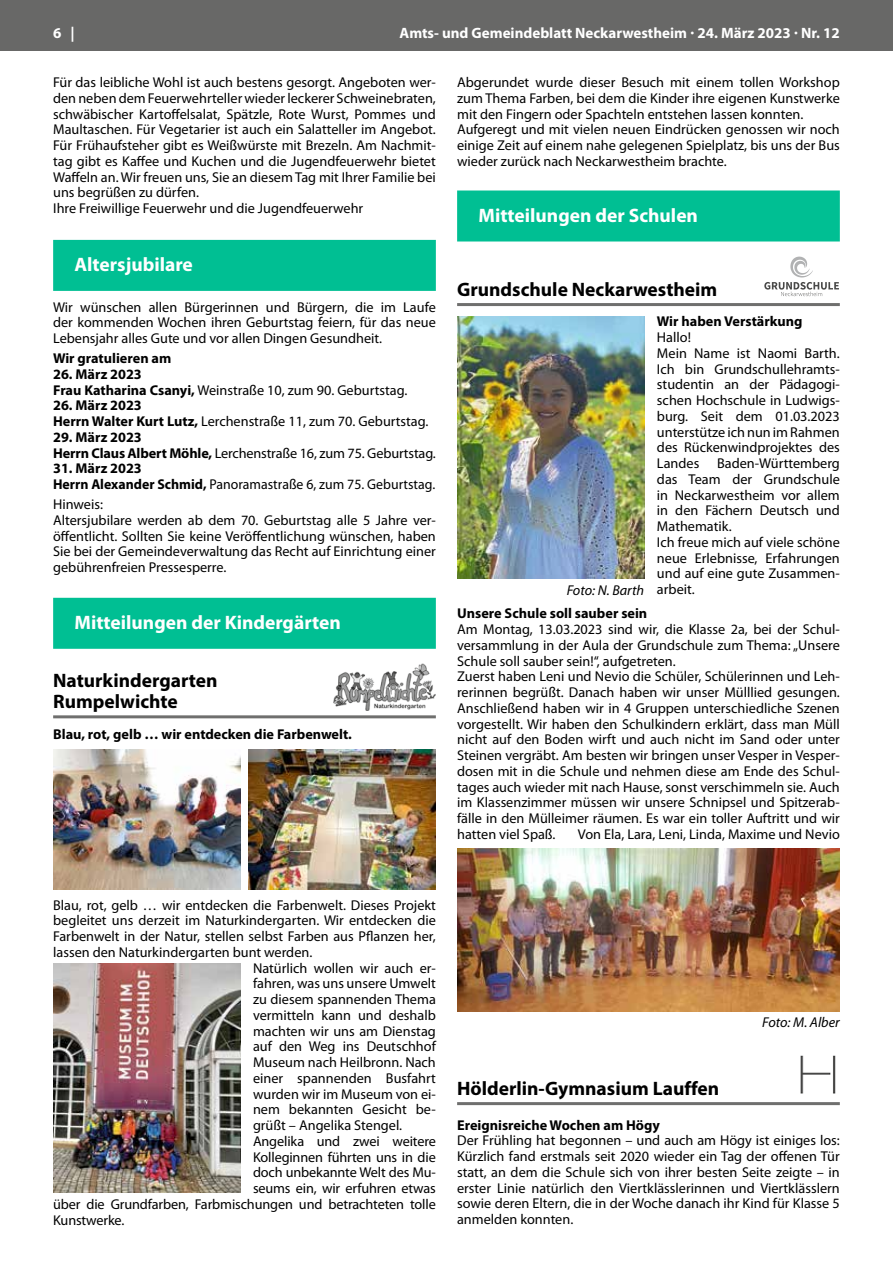
<style>
.page{position:relative;width:893px;height:1263px;background:#fff}
.page>*{position:absolute;margin:0;border:0;box-sizing:border-box;transform-origin:0 0}
.t1{font:700 19.5px/21px "Myriad Pro";color:#000}
.t2{font:700 19.5px "Myriad Pro";color:#fff}
.t3{font:700 15px "Myriad Pro";color:#fff}
.t4{font:14.25px/15.8px "Myriad Pro";color:#000}
.t5{font:700 14.25px/15.8px "Myriad Pro";color:#000}
.t6{font:italic 14.25px "Myriad Pro";color:#000}
.s1{font-weight:400}
.s2{font-weight:700}
</style>
<div class="page">
<div style="left:0;top:0;width:893px;height:51px;background:#686867"></div>
<div style="left:457px;top:190px;width:383px;height:51px;background:#00bf93"></div>
<hr style="left:457px;top:303px;width:383px;height:3px;background:#6f6f6e">
<svg style="left:764px;top:257px;width:75px;height:39px"></svg>
<img style="left:457px;top:316px;width:187px;height:263px">
<img style="left:457px;top:849px;width:383px;height:162px">
<hr style="left:457px;top:1102px;width:383px;height:3px;background:#6f6f6e">
<img style="left:800px;top:1055px;width:36px;height:39px">
<div style="left:53px;top:240px;width:383px;height:51px;background:#00bf93"></div>
<div style="left:53px;top:598px;width:383px;height:51px;background:#00bf93"></div>
<hr style="left:53px;top:715px;width:383px;height:3px;background:#6f6f6e">
<img style="left:334px;top:664px;width:102px;height:47px">
<img style="left:53px;top:749px;width:187px;height:141px">
<img style="left:249px;top:749px;width:187px;height:141px">
<img style="left:53px;top:963px;width:187px;height:229px">
<p class="t3" style="left:53px;top:23px;width:23px">6 |</p>
<p class="t3" style="left:400px;top:23px;width:442px">Amts- und Gemeindeblatt Neckarwestheim · 24. März 2023 · Nr. 12</p>
<p class="t4" style="left:457px;top:74px;width:384px">Abgerundet wurde dieser Besuch mit einem tollen Workshop zum Thema Farben, bei dem die Kinder ihre eigenen Kunstwerke mit den Fingern oder Spachteln entstehen lassen konnten.<br>Aufgeregt und mit vielen neuen Eindrücken genossen wir noch einige Zeit auf einem nahe gelegenen Spielplatz, bis uns der Bus wieder zurück nach Neckarwestheim brachte.</p>
<p class="t4" style="left:53px;top:74px;width:384px">Für das leibliche Wohl ist auch bestens gesorgt. Angeboten wer&shy;den neben dem Feuerwehrteller wieder leckerer Schweinebraten, schwäbischer Kartoffelsalat, Spätzle, Rote Wurst, Pommes und Maultaschen. Für Vegetarier ist auch ein Salatteller im Angebot.<br>Für Frühaufsteher gibt es Weißwürste mit Brezeln. Am Nachmit&shy;tag gibt es Kaffee und Kuchen und die Jugendfeuerwehr bietet Waffeln an. Wir freuen uns, Sie an diesem Tag mit Ihrer Familie bei uns begrüßen zu dürfen.<br>Ihre Freiwillige Feuerwehr und die Jugendfeuerwehr</p>
<h1 class="t2" style="left:478px;top:203px;width:221px">Mitteilungen der Schulen</h1>
<h1 class="t2" style="left:74px;top:252px;width:120px">Altersjubilare</h1>
<p class="t4" style="left:53px;top:299px;width:384px;text-align:justify">Wir wünschen allen Bürgerinnen und Bürgern, die im Laufe der kommenden Wochen ihren Geburtstag feiern, für das neue Lebensjahr alles Gute und vor allen Dingen Gesundheit.</p>
<p class="t5" style="left:53px;top:350px;width:120px">Wir gratulieren am</p>
<p class="t5" style="left:53px;top:366px;width:356px">26. März 2023<br>Frau Katharina Csanyi, <span class="s1">Weinstraße 10, zum 90. Geburtstag.</span></p>
<p class="t4" style="left:53px;top:397px;width:377px"><span class="s2">26. März 2023<br>Herrn Walter Kurt Lutz,</span> Lerchenstraße 11, zum 70. Geburtstag.</p>
<p class="t5" style="left:53px;top:429px;width:384px">29. März 2023<br>Herrn Claus Albert Möhle, <span class="s1">Lerchenstraße 16, zum 75. Geburtstag.</span></p>
<p class="t4" style="left:53px;top:460px;width:384px"><span class="s2">31. März 2023<br>Herrn Alexander Schmid,</span> Panoramastraße 6, zum 75. Geburtstag.</p>
<p class="t4" style="left:53px;top:496px;width:384px">Hinweis:<br>Altersjubilare werden ab dem 70. Geburtstag alle 5 Jahre ver&shy;öffentlicht. Sollten Sie keine Veröffentlichung wünschen, haben Sie bei der Gemeindeverwaltung das Recht auf Einrichtung einer gebührenfreien Pressesperre.</p>
<h1 class="t2" style="left:74px;top:610px;width:268px">Mitteilungen der Kindergärten</h1>
<h1 class="t1" style="left:53px;top:669px;width:166px">Naturkindergarten<br>Rumpelwichte</h1>
<p class="t5" style="left:53px;top:726px;width:300px">Blau, rot, gelb … wir entdecken die Farbenwelt.</p>
<h1 class="t1" style="left:457px;top:278px;width:262px">Grundschule Neckarwestheim</h1>
<p class="t6" style="left:567px;top:581px;width:79px">Foto: N. Barth</p>
<p class="t5" style="left:657px;top:313px;width:147px">Wir haben Verstärkung</p>
<p class="t4" style="left:657px;top:329px;width:184px">Hallo!<br>Mein Name ist Naomi Barth.<br>Ich bin Grundschullehramts&shy;studentin an der Pädagogi&shy;schen Hochschule in Ludwigs&shy;burg. Seit dem 01.03.2023 unterstütze ich nun im Rahmen des Rückenwindprojektes des<br>Landes</p>
<p class="t4" style="left:657px;top:455px;width:184px;text-indent:60px">Baden-Württemberg das Team der Grundschule in Neckarwestheim vor allem in den Fächern Deutsch und<br>Mathematik.<br>Ich freue mich auf viele schöne neue Erlebnisse, Erfahrungen und auf eine gute Zusammen&shy;arbeit.</p>
<p class="t5" style="left:457px;top:605px;width:192px">Unsere Schule soll sauber sein</p>
<p class="t4" style="left:457px;top:621px;width:384px">Am Montag, 13.03.2023 sind wir, die Klasse 2a, bei der Schul&shy;versammlung in der Aula der Grundschule zum Thema: „Unsere Schule soll sauber sein!“, aufgetreten.<br>Zuerst haben Leni und Nevio die Schüler, Schülerinnen und Leh&shy;rerinnen begrüßt. Danach haben wir unser Mülllied gesungen.<br>Anschließend haben wir in 4 Gruppen unterschiedliche Szenen vorgestellt. Wir haben den Schulkindern erklärt, dass man Müll nicht auf den Boden wirft und auch nicht im Sand oder unter Steinen vergräbt. Am besten wir bringen unser Vesper in Vesper&shy;dosen mit in die Schule und nehmen diese am Ende des Schul&shy;tages auch wieder mit nach Hause, sonst verschimmeln sie. Auch im Klassenzimmer müssen wir unsere Schnipsel und Spitzerab&shy;fälle in den Mülleimer räumen. Es war ein toller Auftritt und wir hatten viel Spaß.</p>
<p class="t4" style="left:578px;top:826px;width:263px">Von Ela, Lara, Leni, Linda, Maxime und Nevio</p>
<p class="t4" style="left:53px;top:897px;width:384px">Blau, rot, gelb … wir entdecken die Farbenwelt. Dieses Projekt</p>
<p class="t4" style="left:53px;top:912px;width:384px">begleitet uns derzeit im Naturkindergarten. Wir entdecken die</p>
<p class="t4" style="left:53px;top:928px;width:384px">Farbenwelt in der Natur, stellen selbst Farben aus Pflanzen her,</p>
<p class="t4" style="left:53px;top:944px;width:261px">lassen den Naturkindergarten bunt werden.</p>
<p class="t4" style="left:253px;top:960px;width:184px">Natürlich wollen wir auch er-</p>
<p class="t4" style="left:253px;top:975px;width:184px">fahren, was uns unsere Umwelt</p>
<p class="t4" style="left:253px;top:991px;width:184px">zu diesem spannenden Thema</p>
<p class="t4" style="left:253px;top:1007px;width:184px">vermitteln kann und deshalb</p>
<p class="t4" style="left:253px;top:1023px;width:184px">machten wir uns am Dienstag</p>
<p class="t4" style="left:253px;top:1038px;width:184px">auf den Weg ins Deutschhof</p>
<p class="t4" style="left:253px;top:1054px;width:184px">Museum nach Heilbronn. Nach</p>
<p class="t4" style="left:253px;top:1070px;width:184px">einer spannenden Busfahrt</p>
<p class="t4" style="left:253px;top:1086px;width:184px">wurden wir im Museum von ei-</p>
<p class="t4" style="left:253px;top:1101px;width:184px">nem bekannten Gesicht be-</p>
<p class="t4" style="left:253px;top:1117px;width:151px">grüßt – Angelika Stengel.</p>
<p class="t4" style="left:253px;top:1133px;width:184px">Angelika und zwei weitere</p>
<p class="t4" style="left:253px;top:1149px;width:184px">Kolleginnen führten uns in die</p>
<p class="t4" style="left:253px;top:1164px;width:184px">doch unbekannte Welt des Mu-</p>
<p class="t4" style="left:253px;top:1180px;width:184px">seums ein, wir erfuhren etwas</p>
<p class="t4" style="left:53px;top:1196px;width:384px">über die Grundfarben, Farbmischungen und betrachteten tolle</p>
<p class="t4" style="left:53px;top:1212px;width:73px">Kunstwerke.</p>
<p class="t6" style="left:762px;top:1014px;width:79px">Foto: M. Alber</p>
<h1 class="t1" style="left:457px;top:1077px;width:264px">Hölderlin-Gymnasium Lauffen</h1>
<p class="t5" style="left:457px;top:1116px;width:204px">Ereignisreiche Wochen am Högy</p>
<p class="t4" style="left:457px;top:1132px;width:384px;text-align:justify">Der Frühling hat begonnen – und auch am Högy ist einiges los:<br>Kürzlich fand erstmals seit 2020 wieder ein Tag der offenen Tür statt, an dem die Schule sich von ihrer besten Seite zeigte – in erster Linie natürlich den Viertklässlerinnen und Viertklässlern sowie deren Eltern, die in der Woche danach ihr Kind für Klasse 5 anmelden konnten.</p>
</div>
